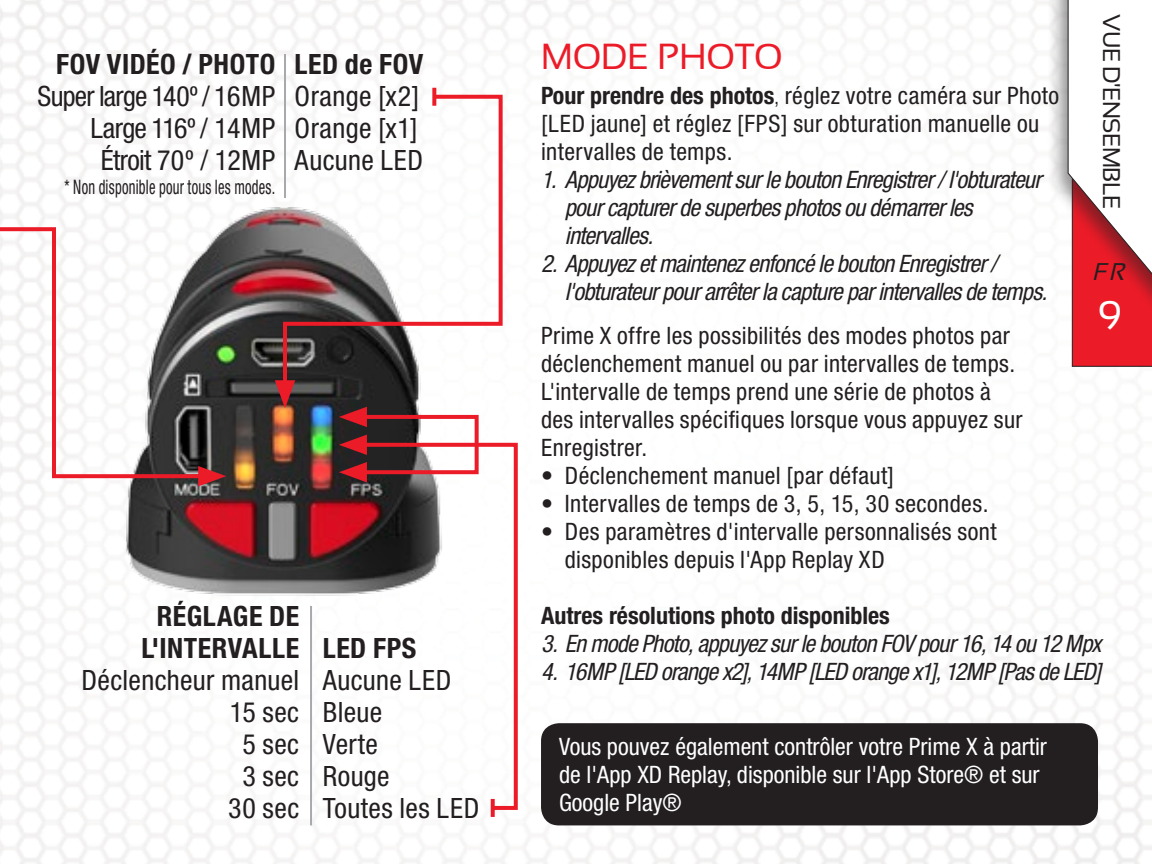
<style>
.page{position:relative;width:1152px;height:864px;background:#fff}
.page>*{position:absolute;margin:0;border:0;box-sizing:border-box;transform-origin:0 0}
.t1{font:40px "Sansation";color:#fff}
.t2{font:36px "Sansation";color:#ec1b28}
.t3{font:condensed 28px/32px "Helvetica Neue LT Std";letter-spacing:.01em;color:#231f20}
.t4{font:700 condensed 28px/32px "Helvetica Neue LT Std";letter-spacing:.02em;color:#231f20;text-align:center}
.t5{font:condensed 28px/32px "Helvetica Neue LT Std";letter-spacing:-.025em;color:#231f20;text-align:right}
.t6{font:condensed 24px/28px "Helvetica Neue LT Std";letter-spacing:.015em;color:#231f20}
.t7{font:italic condensed 24px/28px "Helvetica Neue LT Std";letter-spacing:-.03em;color:#231f20}
.t8{font:condensed 24px/28px "Helvetica Neue LT Std";color:#fff}
.t9{font:700 condensed 24px "Helvetica Neue LT Std";color:#231f20}
.t10{font:24px "Sansation";letter-spacing:-.025em;color:#231f20}
.t11{font:italic 24px "Sansation";color:#231f20}
.t12{font:condensed 20px "Helvetica Neue LT Std";letter-spacing:.02em;color:#231f20;scale:.73 1}
.s1{font-weight:700}
.s2{font-size:20px}
</style>
<div class="page">
<img style="left:0;top:0;width:1152px;height:864px">
<img style="left:118px;top:204px;width:334px;height:396px">
<svg style="left:357px;top:441px;width:163px;height:371px"></svg>
<svg style="left:339px;top:435px;width:28px;height:20px"></svg>
<svg style="left:491px;top:799px;width:4px;height:18px"></svg>
<div style="left:359px;top:415px;width:120px;height:59px;border:4px solid #ec1b28"></div>
<svg style="left:339px;top:462px;width:28px;height:20px"></svg>
<svg style="left:339px;top:407px;width:28px;height:20px"></svg>
<svg style="left:0;top:225px;width:208px;height:255px"></svg>
<svg style="left:198px;top:466px;width:28px;height:20px"></svg>
<svg style="left:281px;top:93px;width:224px;height:297px"></svg>
<svg style="left:275px;top:380px;width:20px;height:28px"></svg>
<svg style="left:432px;top:88px;width:4px;height:18px"></svg>
<hr style="left:284px;top:54px;width:2px;height:144px;background:#a7a9ac">
<hr style="left:310px;top:606px;width:2px;height:219px;background:#a7a9ac">
<div style="left:541px;top:723px;width:557px;height:102px;background:#231f20;border-radius:18px"></div>
<div style="left:1047px;top:0;width:105px;height:353px;background:#231f20;opacity:.5"></div>
<svg style="left:1067px;top:0;width:85px;height:367px"></svg>
<p class="t10" style="left:1125px;top:14px;width:197px;rotate:90deg">VUE D'ENSEMBLE</p>
<p class="t4" style="left:56px;top:48px;width:221px">FOV VIDÉO / PHOTO</p>
<h2 class="t2" style="left:541px;top:37px;width:243px">MODE PHOTO</h2>
<p class="t5" style="left:38px;top:80px;width:239px">Super large 140º / 16MP<br>Large 116º / 14MP<br>Étroit 70º / 12MP</p>
<p class="t12" style="left:65px;top:175px;width:290px">* Non disponible pour tous les modes.</p>
<p class="t4" style="left:295px;top:48px;width:130px">LED de FOV</p>
<p class="t3" style="left:295px;top:80px;width:130px">Orange [x2]<br>Orange [x1]<br>Aucune LED</p>
<p class="t6" style="left:541px;top:81px;width:520px"><span class="s1">Pour prendre des photos</span><span class="s2">,</span> réglez votre caméra sur Photo [LED jaune] et réglez [FPS] sur obturation manuelle ou intervalles de temps.</p>
<p class="t7" style="left:565px;top:166px;width:478px;text-indent:-24px">1. Appuyez brièvement sur le bouton Enregistrer / l'obturateur pour capturer de superbes photos ou démarrer les intervalles.</p>
<p class="t7" style="left:565px;top:250px;width:484px;text-indent:-24px">2. Appuyez et maintenez enfoncé le bouton Enregistrer / l'obturateur pour arrêter la capture par intervalles de temps.</p>
<p class="t6" style="left:541px;top:321px;width:483px">Prime X offre les possibilités des modes photos par déclenchement manuel ou par intervalles de temps.<br>L'intervalle de temps prend une série de photos à des intervalles spécifiques lorsque vous appuyez sur Enregistrer.</p>
<p class="t6" style="left:541px;top:461px;width:355px">• Déclenchement manuel [par défaut]</p>
<p class="t6" style="left:541px;top:489px;width:449px">• Intervalles de temps de 3, 5, 15, 30 secondes.</p>
<p class="t6" style="left:565px;top:517px;width:434px;text-indent:-24px">• Des paramètres d'intervalle personnalisés sont disponibles depuis l'App Replay XD</p>
<p class="t9" style="left:541px;top:601px;width:350px">Autres résolutions photo disponibles</p>
<p class="t7" style="left:541px;top:630px;width:562px">3. En mode Photo, appuyez sur le bouton FOV pour 16, 14 ou 12 Mpx</p>
<p class="t7" style="left:541px;top:658px;width:562px">4. 16MP [LED orange x2], 14MP [LED orange x1], 12MP [Pas de LED]</p>
<p class="t11" style="left:1092px;top:259px;width:40px">FR</p>
<h1 class="t1" style="left:1098px;top:293px;width:26px">9</h1>
<p class="t4" style="left:141px;top:600px;width:159px">RÉGLAGE DE<br>L'INTERVALLE</p>
<p class="t3" style="left:82px;top:664px;width:219px;text-align:right">Déclencheur manuel<br>15 sec<br>5 sec<br>3 sec<br>30 sec</p>
<p class="t4" style="left:323px;top:632px;width:95px">LED FPS</p>
<p class="t3" style="left:323px;top:664px;width:158px">Aucune LED<br>Bleue<br>Verte<br>Rouge<br>Toutes les LED</p>
<p class="t8" style="left:559px;top:732px;width:489px">Vous pouvez également contrôler votre Prime X à partir de l'App XD Replay, disponible sur l'App Store® et sur<br>Google Play®</p>
</div>
